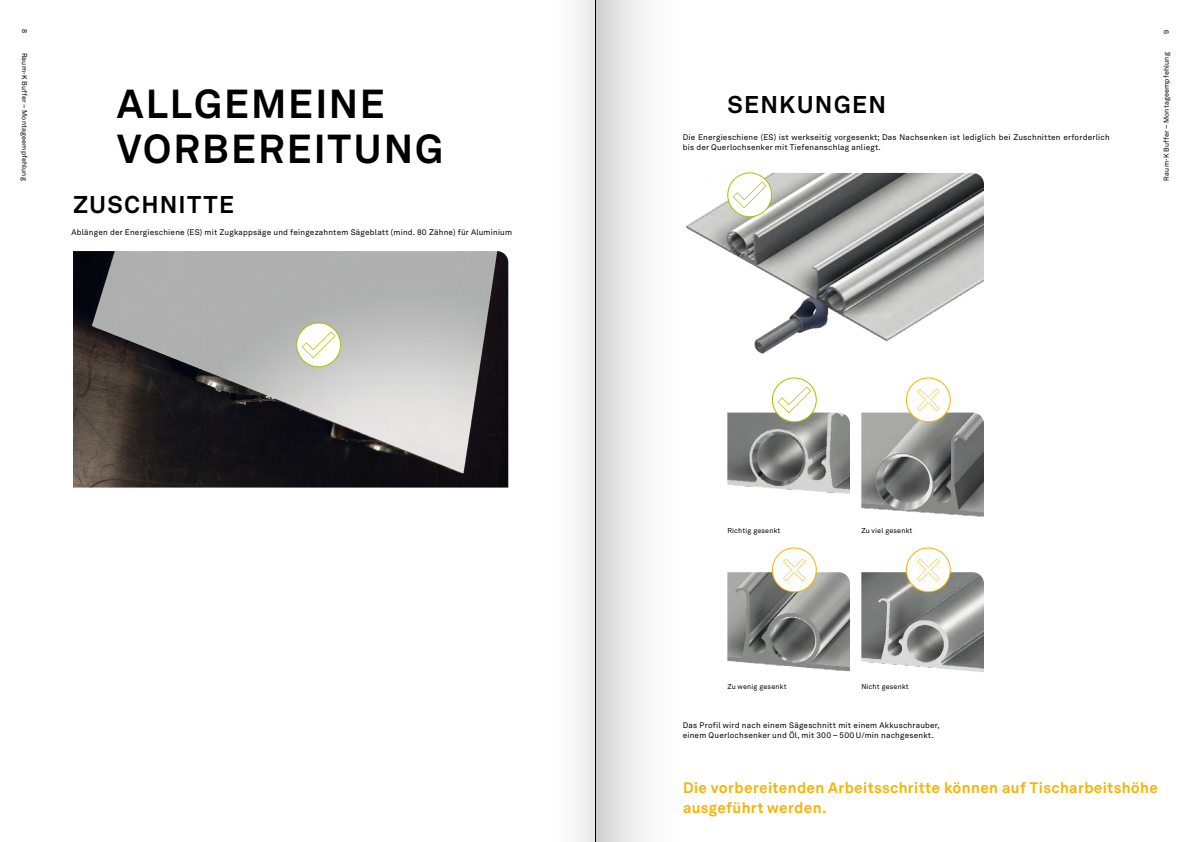
<style>
.page{position:relative;width:1191px;height:842px;background:#fff}
.page>*{position:absolute;margin:0;border:0;box-sizing:border-box;transform-origin:0 0}
.t1{font:700 40px/45px "Akkurat LL";letter-spacing:.045em;color:#000}
.t2{font:700 24px "Akkurat LL";letter-spacing:.05em;color:#000}
.t3{font:700 15px/20px "Akkurat LL";letter-spacing:.025em;color:#f9b200}
.t4{font:8px/10px "Akkurat LL";letter-spacing:.025em;color:#000}
.t5{font:7px "Akkurat LL";letter-spacing:.025em;color:#000}
</style>
<div class="page">
<img style="left:73px;top:251px;width:435px;height:237px">
<img style="left:727px;top:413px;width:123px;height:81px">
<img style="left:861px;top:413px;width:123px;height:104px">
<img style="left:727px;top:572px;width:123px;height:100px">
<img style="left:861px;top:572px;width:123px;height:101px">
<div style="left:772px;top:378px;width:44px;height:44px;background:#fff;border-radius:50%"></div>
<div style="left:772px;top:378px;width:44px;height:44px;border:1px solid #a4c400;border-radius:50%"></div>
<svg style="left:777px;top:387px;width:34px;height:26px"></svg>
<div style="left:906px;top:378px;width:44px;height:44px;background:#fff;border-radius:50%"></div>
<div style="left:906px;top:378px;width:44px;height:44px;border:1px solid #f9b200;border-radius:50%"></div>
<svg style="left:917px;top:389px;width:22px;height:22px"></svg>
<div style="left:906px;top:548px;width:44px;height:44px;background:#fff;border-radius:50%"></div>
<div style="left:906px;top:548px;width:44px;height:44px;border:1px solid #f9b200;border-radius:50%"></div>
<svg style="left:917px;top:559px;width:22px;height:22px"></svg>
<div style="left:772px;top:548px;width:44px;height:44px;background:#fff;border-radius:50%"></div>
<div style="left:772px;top:548px;width:44px;height:44px;border:1px solid #f9b200;border-radius:50%"></div>
<svg style="left:783px;top:559px;width:22px;height:22px"></svg>
<img style="left:699px;top:173px;width:285px;height:181px">
<svg style="left:727px;top:173px;width:44px;height:44px"></svg>
<div style="left:727px;top:173px;width:45px;height:44px;border:1px solid #a4c400;border-radius:50%"></div>
<svg style="left:733px;top:182px;width:33px;height:26px"></svg>
<div style="left:297px;top:323px;width:43px;height:44px;background:#fff;border-radius:50%"></div>
<div style="left:296px;top:323px;width:45px;height:44px;border:1px solid #a4c400;border-radius:50%"></div>
<svg style="left:302px;top:332px;width:33px;height:26px"></svg>
<div style="left:595px;top:0;width:104px;height:842px;background:linear-gradient(to right,#d9d9d9,#fff)"></div>
<div style="left:540px;top:0;width:55px;height:842px;background:linear-gradient(to right,#fff,#ececec)"></div>
<hr style="left:595px;top:0;width:1px;height:842px;background:#000">
<p class="t5" style="left:30px;top:29px;width:6px;rotate:90deg">8</p>
<p class="t5" style="left:30px;top:53px;width:130px;rotate:90deg">Raum-K Buffer – Montageempfehlung</p>
<h1 class="t1" style="left:117px;top:78px;width:327px">ALLGEMEINE<br>VORBEREITUNG</h1>
<h2 class="t2" style="left:73px;top:186px;width:162px">ZUSCHNITTE</h2>
<p class="t4" style="left:71px;top:227px;width:442px">Ablängen der Energieschiene (ES) mit Zugkappsäge und feingezahntem Sägeblatt (mind. 80 Zähne) für Aluminium</p>
<h2 class="t2" style="left:727px;top:86px;width:160px">SENKUNGEN</h2>
<p class="t4" style="left:682px;top:132px;width:428px">Die Energieschiene (ES) ist werkseitig vorgesenkt; Das Nachsenken ist lediglich bei Zuschnitten erforderlich bis der Querlochsenker mit Tiefenanschlag anliegt.</p>
<p class="t5" style="left:1161px;top:34px;width:6px;rotate:-90deg">9</p>
<p class="t5" style="left:1161px;top:181px;width:130px;rotate:-90deg">Raum-K Buffer – Montageempfehlung</p>
<p class="t5" style="left:727px;top:525px;width:55px">Richtig gesenkt</p>
<p class="t5" style="left:861px;top:525px;width:53px">Zu viel gesenkt</p>
<p class="t5" style="left:727px;top:682px;width:61px">Zu wenig gesenkt</p>
<p class="t5" style="left:861px;top:682px;width:49px">Nicht gesenkt</p>
<p class="t4" style="left:682px;top:720px;width:258px">Das Profil wird nach einem Sägeschnitt mit einem Akkuschrauber, einem Querlochsenker und Öl, mit 300 – 500 U/min nachgesenkt.</p>
<h3 class="t3" style="left:683px;top:776px;width:476px">Die vorbereitenden Arbeitsschritte können auf Tischarbeitshöhe ausgeführt werden.</h3>
</div>
